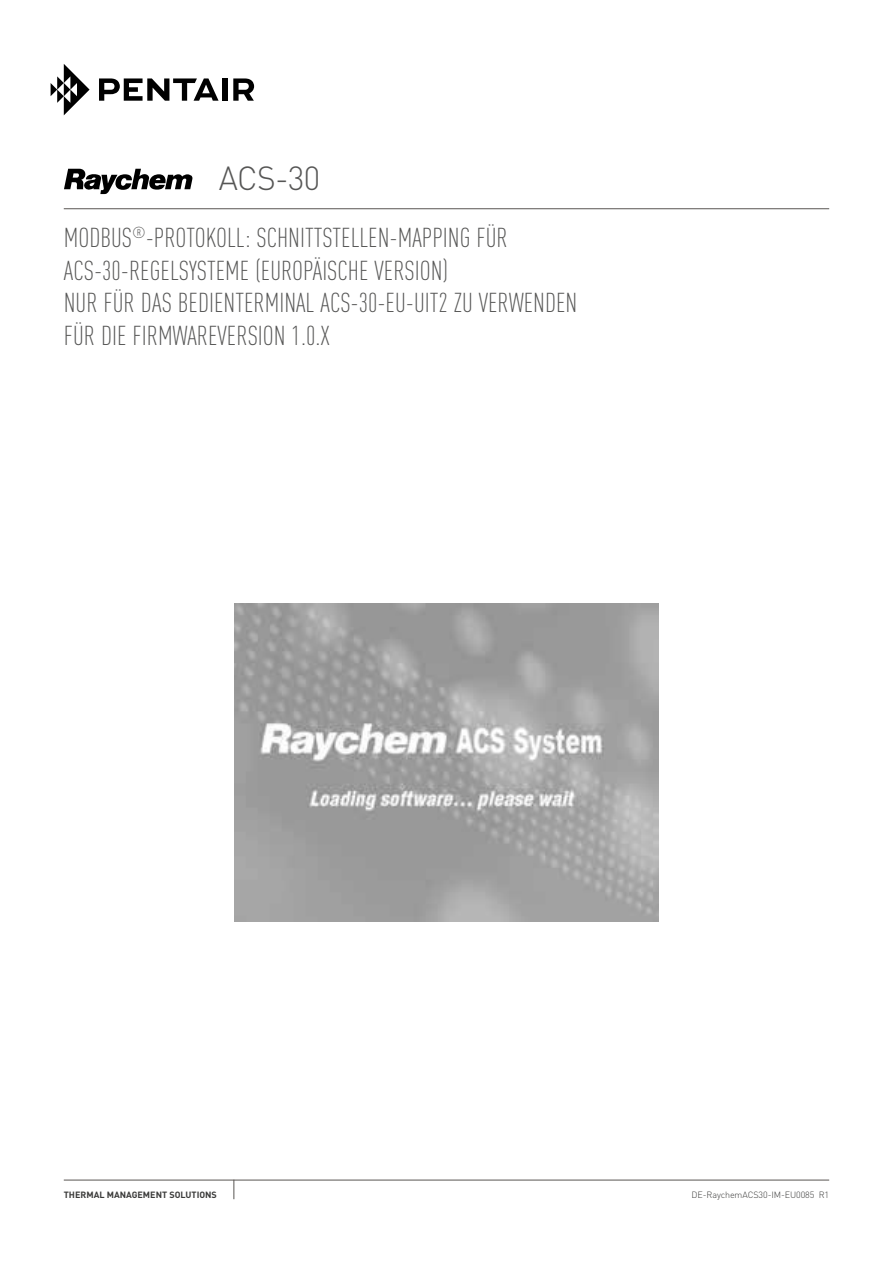
<style>
.page{position:relative;width:893px;height:1263px;background:#fff}
.page>*{position:absolute;margin:0;border:0;box-sizing:border-box;transform-origin:0 0}
.t1{font:300 33px "DIN Pro";color:#565655;scale:.96 1}
.t2{font:300 27px/32.4px "DIN Cond";color:#565655}
.t3{font:300 9px "DIN Pro";letter-spacing:-.01em;color:#3a3a39}
.t4{font:700 9px "DIN Pro";color:#3a3a39}
</style>
<div class="page">
<img style="left:234px;top:604px;width:425px;height:317px">
<svg style="left:51px;top:64px;width:39px;height:51px"></svg>
<svg style="left:99px;top:78px;width:120px;height:23px"></svg>
<div style="left:222px;top:78px;width:5px;height:23px;background:#000"></div>
<svg style="left:233px;top:78px;width:21px;height:23px"></svg>
<svg style="left:64px;top:169px;width:129px;height:25px"></svg>
<hr style="left:64px;top:208px;width:765px;height:1px;background:#595552">
<hr style="left:64px;top:1180px;width:765px;height:1px;background:#595552">
<svg style="left:233px;top:1180px;width:1px;height:19px"></svg>
<p class="t1" style="left:219px;top:156px;width:107px">ACS-30</p>
<p class="t2" style="left:64px;top:222px;width:515px">MODBUS<sup>®</sup>-PROTOKOLL: SCHNITTSTELLEN-MAPPING FÜR ACS-30-REGELSYSTEME (EUROPÄISCHE VERSION)<br>NUR FÜR DAS BEDIENTERMINAL ACS-30-EU-UIT2 ZU VERWENDEN FÜR DIE FIRMWAREVERSION 1.0.X</p>
<p class="t4" style="left:64px;top:1188px;width:155px">THERMAL MANAGEMENT SOLUTIONS</p>
<p class="t3" style="left:691px;top:1188px;width:139px">DE-RaychemACS30-IM-EU0085 R1</p>
</div>
